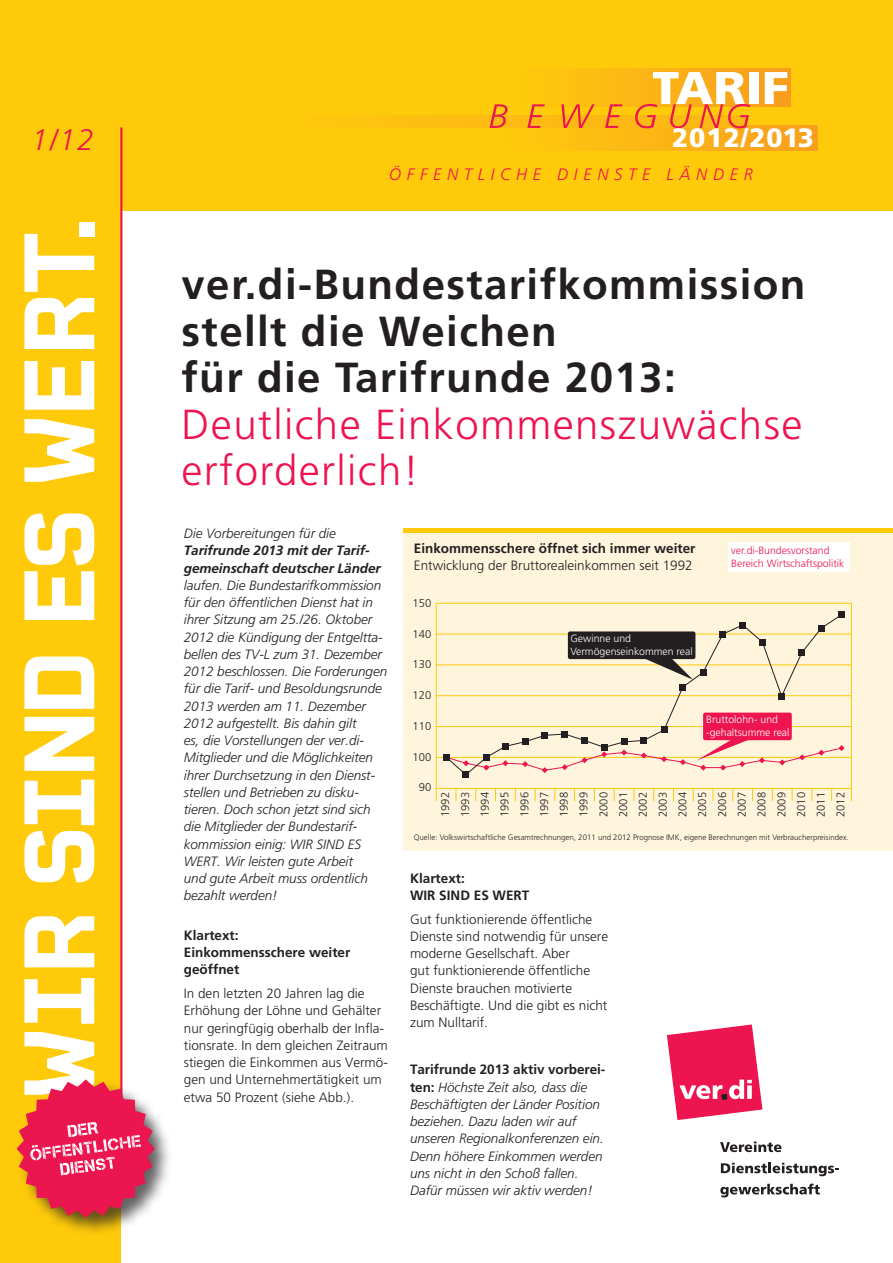
<style>
.page{position:relative;width:893px;height:1263px;background:#fff}
.page>*{position:absolute;margin:0;border:0;box-sizing:border-box;transform-origin:0 0}
.t1{font:700 42px/46.5px "Frutiger LT Std";letter-spacing:.035em;color:#231f20}
.t2{font:300 42px/46.5px "Frutiger LT Std";letter-spacing:.035em;color:#ed1450}
.t3{font:italic 300 29.7px "Frutiger LT Std";color:#ed1450}
.t4{font:900 26.55px "Frutiger LT Std";letter-spacing:.04em;color:#fff}
.t5{font:italic 300 16.65px "Frutiger LT Std";letter-spacing:.345em;color:#ed1450}
.t6{font:italic 300 13.5px/17.2px "Frutiger LT Std";letter-spacing:-.005em;color:#231f20}
.t7{font:300 13.5px/17.2px "Frutiger LT Std";color:#231f20}
.t8{font:700 13.5px/17.2px "Frutiger LT Std";color:#231f20}
.t9{font:italic 700 13.5px/17.2px "Frutiger LT Std";letter-spacing:-.005em;color:#231f20}
.t10{font:300 11.25px/19.8px "Frutiger LT Std";color:#231f20;text-align:justify}
.t11{font:300 10.5px/12.6px "Frutiger LT Std";color:#fff}
.t12{font:300 10.5px/12.6px "Frutiger LT Std";color:#ed1450}
.t13{font:300 7.8px "Frutiger LT Std";color:#231f20}
.s1{font-weight:700;font-style:normal}
</style>
<div class="page">
<div style="left:0;top:0;width:893px;height:211px;background:#feca0a"></div>
<div style="left:0;top:0;width:120px;height:1263px;background:#feca0a"></div>
<div style="left:495px;top:125px;width:322px;height:26px;background:linear-gradient(to right,#ffcb0b,#f89f1e)"></div>
<svg style="left:580px;top:69px;width:210px;height:37px"></svg>
<div style="left:749px;top:72px;width:9px;height:32px;background:#fff"></div>
<svg style="left:765px;top:72px;width:22px;height:32px"></svg>
<svg style="left:409px;top:72px;width:341px;height:56px"></svg>
<hr style="left:120px;top:127px;width:2px;height:1068px;background:#ed1450">
<svg style="left:667px;top:1024px;width:95px;height:96px"></svg>
<svg style="left:720px;top:1141px;width:61px;height:11px"></svg>
<svg style="left:721px;top:1162px;width:118px;height:14px"></svg>
<svg style="left:720px;top:1183px;width:100px;height:14px"></svg>
<svg style="left:24px;top:978px;width:70px;height:46px"></svg>
<svg style="left:24px;top:916px;width:70px;height:51px"></svg>
<svg style="left:24px;top:831px;width:70px;height:51px"></svg>
<svg style="left:24px;top:779px;width:70px;height:46px"></svg>
<svg style="left:24px;top:717px;width:70px;height:54px"></svg>
<svg style="left:24px;top:656px;width:70px;height:53px"></svg>
<svg style="left:24px;top:571px;width:70px;height:49px"></svg>
<svg style="left:24px;top:513px;width:70px;height:52px"></svg>
<svg style="left:24px;top:419px;width:70px;height:63px"></svg>
<svg style="left:24px;top:361px;width:70px;height:49px"></svg>
<svg style="left:24px;top:298px;width:70px;height:51px"></svg>
<svg style="left:24px;top:234px;width:70px;height:58px"></svg>
<div style="left:80px;top:223px;width:15px;height:14px;background:#fff"></div>
<div style="left:403px;top:532px;width:489px;height:319px;background:#fef5dc"></div>
<hr style="left:436px;top:603px;width:416px;height:1px;background:#feca0a">
<hr style="left:436px;top:634px;width:415px;height:1px;background:#feca0a">
<hr style="left:436px;top:664px;width:415px;height:1px;background:#feca0a">
<hr style="left:436px;top:695px;width:415px;height:1px;background:#feca0a">
<hr style="left:436px;top:726px;width:415px;height:1px;background:#feca0a">
<hr style="left:436px;top:757px;width:415px;height:1px;background:#feca0a">
<hr style="left:436px;top:788px;width:416px;height:1px;background:#feca0a">
<hr style="left:436px;top:603px;width:1px;height:198px;background:#feca0a">
<svg style="left:456px;top:789px;width:1px;height:12px"></svg>
<svg style="left:475px;top:789px;width:1px;height:12px"></svg>
<svg style="left:495px;top:789px;width:1px;height:12px"></svg>
<svg style="left:515px;top:789px;width:1px;height:12px"></svg>
<svg style="left:535px;top:789px;width:1px;height:12px"></svg>
<svg style="left:554px;top:789px;width:1px;height:12px"></svg>
<svg style="left:574px;top:789px;width:1px;height:12px"></svg>
<svg style="left:594px;top:789px;width:1px;height:12px"></svg>
<svg style="left:614px;top:789px;width:1px;height:12px"></svg>
<svg style="left:634px;top:789px;width:1px;height:12px"></svg>
<svg style="left:653px;top:789px;width:1px;height:12px"></svg>
<svg style="left:673px;top:789px;width:1px;height:12px"></svg>
<svg style="left:693px;top:789px;width:1px;height:12px"></svg>
<svg style="left:713px;top:789px;width:1px;height:12px"></svg>
<svg style="left:732px;top:789px;width:1px;height:12px"></svg>
<svg style="left:752px;top:789px;width:1px;height:12px"></svg>
<svg style="left:772px;top:789px;width:1px;height:12px"></svg>
<svg style="left:792px;top:789px;width:1px;height:12px"></svg>
<svg style="left:812px;top:789px;width:1px;height:12px"></svg>
<svg style="left:831px;top:789px;width:1px;height:12px"></svg>
<hr style="left:851px;top:603px;width:1px;height:198px;background:#feca0a">
<div style="left:463px;top:771px;width:6px;height:7px;background:#231f20"></div>
<div style="left:838px;top:612px;width:7px;height:6px;background:#231f20"></div>
<svg style="left:446px;top:616px;width:396px;height:159px"></svg>
<div style="left:443px;top:754px;width:7px;height:6px;background:#231f20"></div>
<div style="left:703px;top:713px;width:89px;height:27px;background:#ed1450;border-radius:2px"></div>
<svg style="left:446px;top:727px;width:398px;height:46px"></svg>
<div style="left:568px;top:631px;width:127px;height:28px;background:#231f20;border-radius:2px"></div>
<svg style="left:643px;top:659px;width:50px;height:31px"></svg>
<div style="left:728px;top:542px;width:122px;height:30px;background:#fff"></div>
<div style="left:403px;top:528px;width:490px;height:5px;background:#feca0a"></div>
<div style="left:15px;top:1078px;width:159px;height:159px;background:#231f20;opacity:.7"></div>
<svg style="left:17px;top:1032px;width:138px;height:186px"></svg>
<h2 class="t3" style="left:32px;top:122px;width:64px">1/12</h2>
<h3 class="t4" style="left:672px;top:122px;width:144px">2012/2013</h3>
<p class="t5" style="left:389px;top:165px;width:365px">ÖFFENTLICHE DIENSTE LÄNDER</p>
<h1 class="t1" style="left:182px;top:262px;width:625px">ver.di-Bundestarifkommission stellt die Weichen<br>für die Tarifrunde 2013:</h1>
<h1 class="t2" style="left:182px;top:402px;width:622px">Deutliche Einkommenszuwächse erforderlich!</h1>
<p class="t6" style="left:184px;top:525px;width:154px">Die Vorbereitungen für die</p>
<p class="t9" style="left:184px;top:542px;width:198px">Tarifrunde 2013 mit der Tarif&shy;gemeinschaft deutscher Länder</p>
<p class="t6" style="left:184px;top:577px;width:205px">laufen. Die Bundestarifkommission für den öffentlichen Dienst hat in ihrer Sitzung am 25./26. Oktober<br>2012 die Kündigung der Entgeltta&shy;bellen des TV-L zum 31. Dezember<br>2012 beschlossen. Die Forderungen für die Tarif- und Besoldungsrunde<br>2013 werden am 11. Dezember<br>2012 aufgestellt. Bis dahin gilt<br>es, die Vorstellungen der ver.di-<br>Mitglieder und die Möglichkeiten ihrer Durchsetzung in den Dienst&shy;stellen und Betrieben zu disku&shy;tieren. Doch schon jetzt sind sich die Mitglieder der Bundestarif&shy;kommission einig: WIR SIND ES<br>WERT. Wir leisten gute Arbeit<br>und gute Arbeit muss ordentlich bezahlt werden!</p>
<p class="t8" style="left:184px;top:926px;width:168px">Klartext:<br>Einkommensschere weiter geöffnet</p>
<p class="t7" style="left:184px;top:985px;width:206px">In den letzten 20 Jahren lag die Erhöhung der Löhne und Gehälter nur geringfügig oberhalb der Infla&shy;tionsrate. In dem gleichen Zeitraum stiegen die Einkommen aus Vermö&shy;gen und Unternehmertätigkeit um etwa 50 Prozent (siehe Abb.).</p>
<p class="t8" style="left:414px;top:540px;width:283px">Einkommensschere öffnet sich immer weiter</p>
<p class="t7" style="left:414px;top:556px;width:280px">Entwicklung der Bruttorealeinkommen seit 1992</p>
<p class="t12" style="left:731px;top:545px;width:115px">ver.di-Bundesvorstand<br>Bereich Wirtschaftspolitik</p>
<p class="t10" style="left:413px;top:593px;width:20px">150</p>
<p class="t10" style="left:413px;top:624px;width:20px">140</p>
<p class="t10" style="left:413px;top:655px;width:20px">130</p>
<p class="t10" style="left:413px;top:685px;width:20px">120</p>
<p class="t10" style="left:413px;top:716px;width:20px">110</p>
<p class="t10" style="left:413px;top:747px;width:20px">100</p>
<p class="t10" style="left:419px;top:778px;width:14px">90</p>
<p class="t11" style="left:570px;top:633px;width:124px">Gewinne und<br>Vermögenseinkommen real</p>
<p class="t11" style="left:706px;top:714px;width:85px">Bruttolohn- und -gehaltsumme real</p>
<p class="t10" style="left:436px;top:817px;width:27px;rotate:-90deg">1992<br>1993<br>1994<br>1995<br>1996<br>1997<br>1998<br>1999<br>2000<br>2001<br>2002<br>2003<br>2004<br>2005<br>2006<br>2007<br>2008<br>2009<br>2010<br>2011<br>2012</p>
<p class="t13" style="left:414px;top:832px;width:436px">Quelle: Volkswirtschaftliche Gesamtrechnungen, 2011 und 2012 Prognose IMK, eigene Berechnungen mit Verbraucherpreisindex.</p>
<p class="t8" style="left:410px;top:869px;width:121px">Klartext:<br>WIR SIND ES WERT</p>
<p class="t7" style="left:410px;top:910px;width:200px">Gut funktionierende öffentliche<br>Dienste sind notwendig für unsere moderne Gesellschaft. Aber<br>gut funktionierende öffentliche<br>Dienste brauchen motivierte<br>Beschäftigte. Und die gibt es nicht zum Nulltarif.</p>
<p class="t6" style="left:410px;top:1061px;width:197px"><span class="s1">Tarifrunde 2013 aktiv vorberei&shy;ten:</span> Höchste Zeit also, dass die<br>Beschäftigten der Länder Position beziehen. Dazu laden wir auf unseren Regionalkonferenzen ein.<br>Denn höhere Einkommen werden uns nicht in den Schoß fallen.<br>Dafür müssen wir aktiv werden!</p>
</div>
